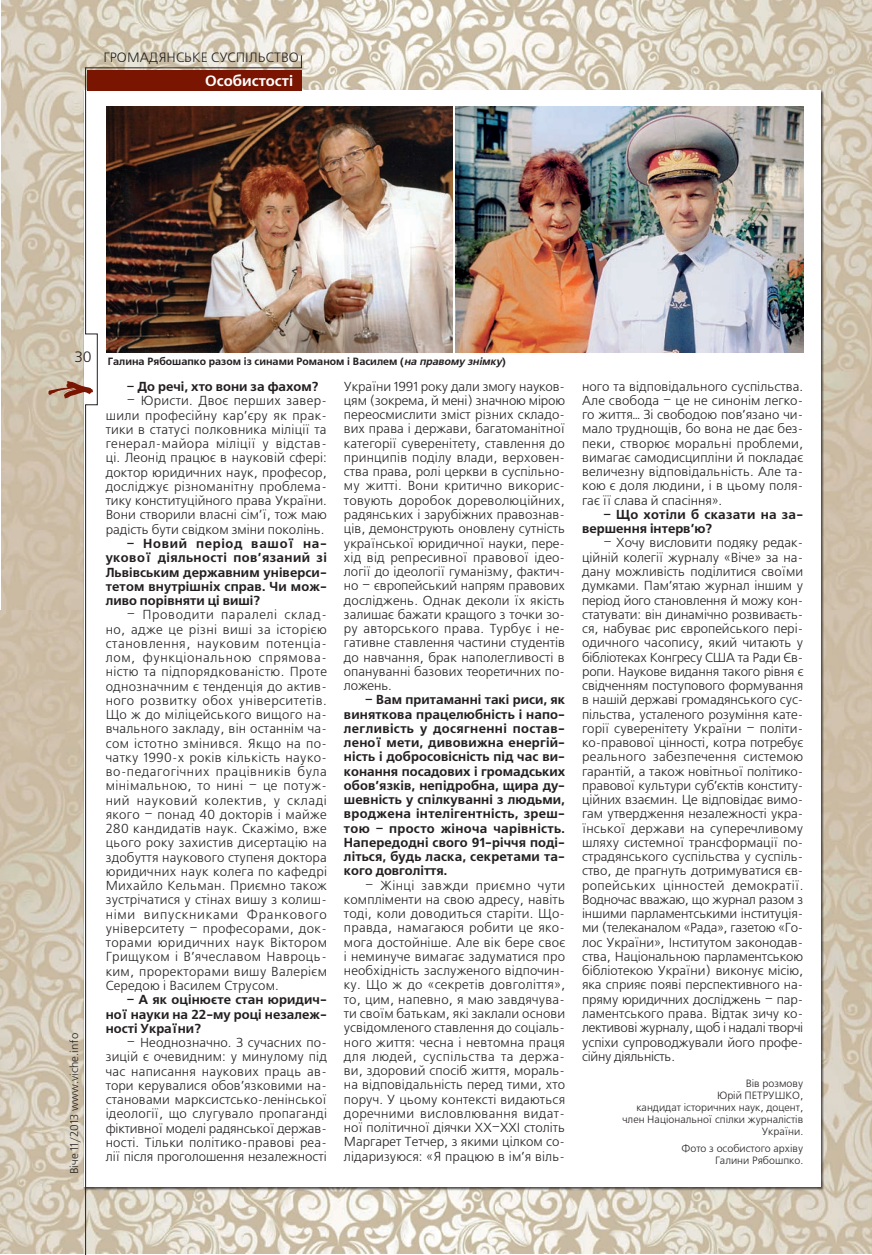
<style>
.page{position:relative;width:872px;height:1255px;background:#fff}
.page>*{position:absolute;margin:0;border:0;box-sizing:border-box;transform-origin:0 0}
.rubrica_left{font:700 15px "Free Set C";color:#fff}
.foto{font:15px "Free Set C";color:#231f20}
.rubrica_right{font:13.5px "Free Set C";color:#231f20}
.text_freeset{font:13.05px/14.2px "Free Set C";color:#231f20;text-align:justify}
.text_freeset-2{font:700 13.05px/14.2px "Free Set C";letter-spacing:.01em;color:#231f20;text-align:justify}
.t1{font:11.25px "Free Set C";color:#231f20}
.foto-2{font:10.5px/12px "Free Set C";color:#231f20;text-align:right}
.foto-3{font:700 10.5px "Free Set C";color:#231f20}
.s1{font-style:italic}
</style>
<div class="page">
<img style="left:2px;top:0;width:869px;height:610px">
<img style="left:0;top:610px;width:872px;height:643px">
<div style="left:84px;top:90px;width:737px;height:1096px;background:#fff"></div>
<img style="left:455px;top:107px;width:348px;height:246px">
<img style="left:302px;top:107px;width:151px;height:246px">
<svg style="left:48px;top:55px;width:254px;height:1199px"></svg>
<p class="rubrica_right" style="left:103px;top:50px;width:197px">ГРОМАДЯНСЬКЕ СУСПІЛЬСТВО</p>
<p class="rubrica_left" style="left:205px;top:72px;width:89px">Особистості</p>
<p class="foto" style="left:75px;top:349px;width:19px">30</p>
<p class="t1" style="left:68px;top:1174px;width:143px;rotate:-90deg">Віче 11/2013 www.viche.info</p>
<p class="foto-3" style="left:108px;top:356px;width:399px">Галина Рябошапко разом із синами Романом і Василем (<span class="s1">на правому знімку</span>)</p>
<p class="text_freeset-2" style="left:127px;top:380px;width:193px">– До речі, хто вони за фахом?</p>
<p class="text_freeset" style="left:106px;top:394px;width:223px;text-indent:21px">– Юристи. Двоє перших завер&shy;шили професійну кар’єру як прак&shy;тики в статусі полковника міліції та генерал-майора міліції у відстав&shy;ці. Леонід працює в науковій сфері: доктор юридичних наук, професор, досліджує різноманітну проблема&shy;тику конституційного права України.<br>Вони створили власні сім’ї, тож маю радість бути свідком зміни поколінь.</p>
<p class="text_freeset-2" style="left:106px;top:537px;width:223px;text-indent:21px">– Новий період вашої на&shy;укової діяльності пов’язаний зі Львівським державним універси&shy;тетом внутрішніх справ. Чи мож&shy;ливо порівняти ці виші?</p>
<p class="text_freeset" style="left:106px;top:608px;width:223px;text-indent:21px">– Проводити паралелі склад&shy;но, адже це різні виші за історією становлення, науковим потенціа&shy;лом, функціональною спрямова&shy;ністю та підпорядкованістю. Проте однозначним є тенденція до актив&shy;ного розвитку обох університетів.<br>Що ж до міліцейського вищого на&shy;вчального закладу, він останнім ча&shy;сом істотно змінився. Якщо на по&shy;чатку 1990-х років кількість науко&shy;во-педагогічних працівників була мінімальною, то нині – це потуж&shy;ний науковий колектив, у складі якого – понад 40 докторів і майже 280 кандидатів наук. Скажімо, вже цього року захистив дисертацію на здобуття наукового ступеня доктора юридичних наук колега по кафедрі Михайло Кельман. Приємно також зустрічатися у стінах вишу з колиш&shy;німи випускниками Франкового університету – професорами, док&shy;торами юридичних наук Віктором Грищуком і В’ячеславом Навроць&shy;ким, проректорами вишу Валерієм Середою і Василем Струсом.</p>
<p class="text_freeset-2" style="left:106px;top:993px;width:223px;text-indent:21px">– А як оцінюєте стан юридич&shy;ної науки на 22-му році незалеж&shy;ності України?</p>
<p class="text_freeset" style="left:106px;top:1035px;width:223px;text-indent:21px">– Неоднозначно. З сучасних по&shy;зицій є очевидним: у минулому під час написання наукових праць ав&shy;тори керувалися обов’язковими на&shy;становами марксистсько-ленінської ідеології, що слугувало пропаганді фіктивної моделі радянської держав&shy;ності. Тільки політико-правові реа&shy;лії після проголошення незалежності</p>
<p class="text_freeset" style="left:344px;top:379px;width:223px">України 1991 року дали змогу науков&shy;цям (зокрема, й мені) значною мірою переосмислити зміст різних складо&shy;вих права і держави, багатоманітної категорії суверенітету, ставлення до принципів поділу влади, верховен&shy;ства права, ролі церкви в суспільно&shy;му житті. Вони критично викорис&shy;товують доробок дореволюційних, радянських і зарубіжних правознав&shy;ців, демонструють оновлену сутність української юридичної науки, пере&shy;хід від репресивної правової ідео&shy;логії до ідеології гуманізму, фактич&shy;но – європейський напрям правових досліджень. Однак деколи їх якість залишає бажати кращого з точки зо&shy;ру авторського права. Турбує і не&shy;гативне ставлення частини студентів до навчання, брак наполегливості в опануванні базових теоретичних по&shy;ложень.</p>
<p class="text_freeset-2" style="left:344px;top:693px;width:223px;text-align:left;text-indent:21px">– Вам притаманні такі риси, як виняткова працелюбність і напо&shy;легливість у досягненні постав&shy;леної мети, дивовижна енергій&shy;ність і добросовісність під час ви&shy;конання посадових і громадських обов’язків, непідробна, щира ду&shy;шевність у спілкуванні з людьми, вроджена інтелігентність, зреш&shy;тою – просто жіноча чарівність.<br>Напередодні свого 91-річчя поді&shy;літься, будь ласка, секретами та&shy;кого довголіття.</p>
<p class="text_freeset" style="left:344px;top:878px;width:223px;text-indent:21px">– Жінці завжди приємно чути компліменти на свою адресу, навіть тоді, коли доводиться старіти. Що&shy;правда, намагаюся робити це яко&shy;мога достойніше. Але вік бере своє і неминуче вимагає задуматися про необхідність заслуженого відпочин&shy;ку. Що ж до «секретів довголіття», то, цим, напевно, я маю завдячува&shy;ти своїм батькам, які заклали основи усвідомленого ставлення до соціаль&shy;ного життя: чесна і невтомна праця для людей, суспільства та держа&shy;ви, здоровий спосіб життя, мораль&shy;на відповідальність перед тими, хто поруч. У цьому контексті видаються доречними висловлювання видат&shy;ної політичної діячки ХХ–ХХІ століть Маргарет Тетчер, з якими цілком со&shy;лідаризуюся: «Я працюю в ім’я віль-</p>
<p class="text_freeset" style="left:582px;top:379px;width:223px">ного та відповідального суспільства.<br>Але свобода – це не синонім легко&shy;го життя… Зі свободою пов’язано чи&shy;мало труднощів, бо вона не дає без&shy;пеки, створює моральні проблеми, вимагає самодисципліни й покладає величезну відповідальність. Але та&shy;кою є доля людини, і в цьому поля&shy;гає її слава й спасіння».</p>
<p class="text_freeset-2" style="left:582px;top:508px;width:223px;text-indent:21px">– Що хотіли б сказати на за&shy;вершення інтерв’ю?</p>
<p class="text_freeset" style="left:582px;top:536px;width:223px;text-indent:21px">– Хочу висловити подяку редак&shy;ційній колегії журналу «Віче» за на&shy;дану можливість поділитися своїми думками. Пам’ятаю журнал іншим у період його становлення й можу кон&shy;статувати: він динамічно розвиваєть&shy;ся, набуває рис європейського пері&shy;одичного часопису, який читають у бібліотеках Конгресу США та Ради Єв&shy;ропи. Наукове видання такого рівня є свідченням поступового формування в нашій державі громадянського сус&shy;пільства, усталеного розуміння кате&shy;горії суверенітету України – політи&shy;ко-правової цінності, котра потребує реального забезпечення системою гарантій, а також новітньої політико&shy;правової культури суб’єктів конститу&shy;ційних взаємин. Це відповідає вимо&shy;гам утвердження незалежності укра&shy;їнської держави на суперечливому шляху системної трансформації по&shy;страдянського суспільства у суспіль&shy;ство, де прагнуть дотримуватися єв&shy;ропейських цінностей демократії.<br>Водночас вважаю, що журнал разом з іншими парламентськими інституція&shy;ми (телеканалом «Рада», газетою «Го&shy;лос України», Інститутом законодав&shy;ства, Національною парламентською бібліотекою України) виконує місію, яка сприяє появі перспективного на&shy;пряму юридичних досліджень – пар&shy;ламентського права. Відтак зичу ко&shy;лективові журналу, щоб і надалі творчі успіхи супроводжували його профе&shy;сійну діяльність.</p>
<p class="foto-2" style="left:746px;top:1077px;width:59px">Вів розмову</p>
<p class="foto-2" style="left:717px;top:1089px;width:88px">Юрій ПЕТРУШКО,</p>
<p class="foto-2" style="left:636px;top:1101px;width:168px">кандидат історичних наук, доцент,</p>
<p class="foto-2" style="left:622px;top:1113px;width:182px">член Національної спілки журналістів<br>України.</p>
<p class="foto-2" style="left:681px;top:1142px;width:123px">Фото з особистого архіву</p>
<p class="foto-2" style="left:715px;top:1154px;width:90px">Галини Рябошпко.</p>
</div>
